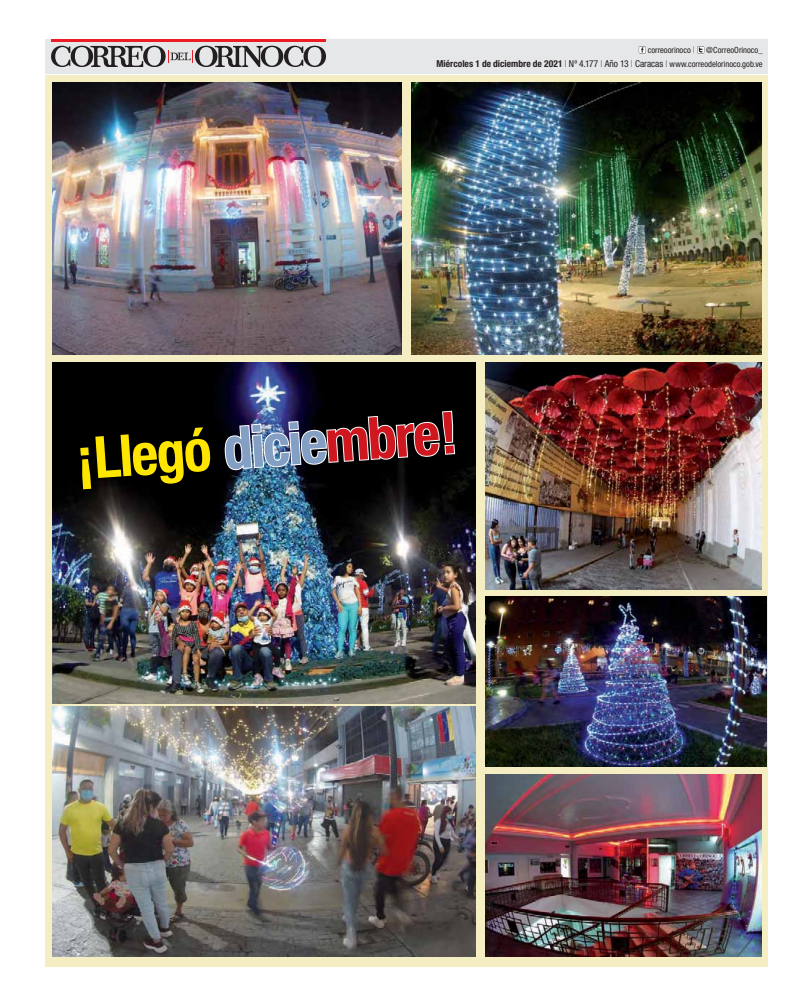
<style>
.page{position:relative;width:808px;height:1007px;background:#fff}
.page>*{position:absolute;margin:0;border:0;box-sizing:border-box;transform-origin:0 0}
.t1{font:700 condensed 58px "Helvetica Neue";color:#ffe600}
.t2{font:700 condensed 9.5px "Helvetica Neue";color:#231f20}
.t3{font:condensed 8.5px "Helvetica Neue";color:#231f20}
.s1{font-weight:100;font-size:9.5px}
.s2{font-weight:100}
.s3{font-weight:400}
.s4{font-weight:400;font-size:8.5px}
.s5{color:#839fc4}
.s6{color:#ce171e}
</style>
<div class="page">
<div style="left:45px;top:40px;width:723px;height:34px;background:#e6e7e8"></div>
<hr style="left:51px;top:40px;width:275px;height:2px;background:#ed1c24">
<svg style="left:51px;top:46px;width:275px;height:21px"></svg>
<div style="left:45px;top:76px;width:723px;height:891px;background:#f4eec2"></div>
<svg style="left:639px;top:47px;width:7px;height:6px"></svg>
<svg style="left:697px;top:47px;width:7px;height:6px"></svg>
<img style="left:53px;top:82px;width:349px;height:272px">
<img style="left:412px;top:82px;width:349px;height:272px">
<img style="left:53px;top:363px;width:422px;height:340px">
<img style="left:486px;top:363px;width:275px;height:226px">
<img style="left:486px;top:596px;width:280px;height:170px">
<img style="left:486px;top:774px;width:275px;height:182px">
<img style="left:53px;top:706px;width:422px;height:250px">
<img style="left:225px;top:409px;width:231px;height:61px">
<p class="t3" style="left:648px;top:47px;width:116px">correoorinoco <span class="s1">|</span> @CorreoOrinoco_</p>
<p class="t2" style="left:437px;top:60px;width:327px">Miércoles 1 de diciembre de 2021 <span class="s2">|</span> <span class="s3">Nº 4.177</span> <span class="s2">|</span> <span class="s3">Año 13</span> <span class="s2">|</span> <span class="s3">Caracas</span> <span class="s2">|</span> <span class="s4">www.correodelorinoco.gob.ve</span></p>
<h1 class="t1" style="left:75px;top:438px;width:383px;rotate:-4deg">¡Llegó <span class="s5">dicie</span><span class="s6">mbre!</span></h1>
</div>
